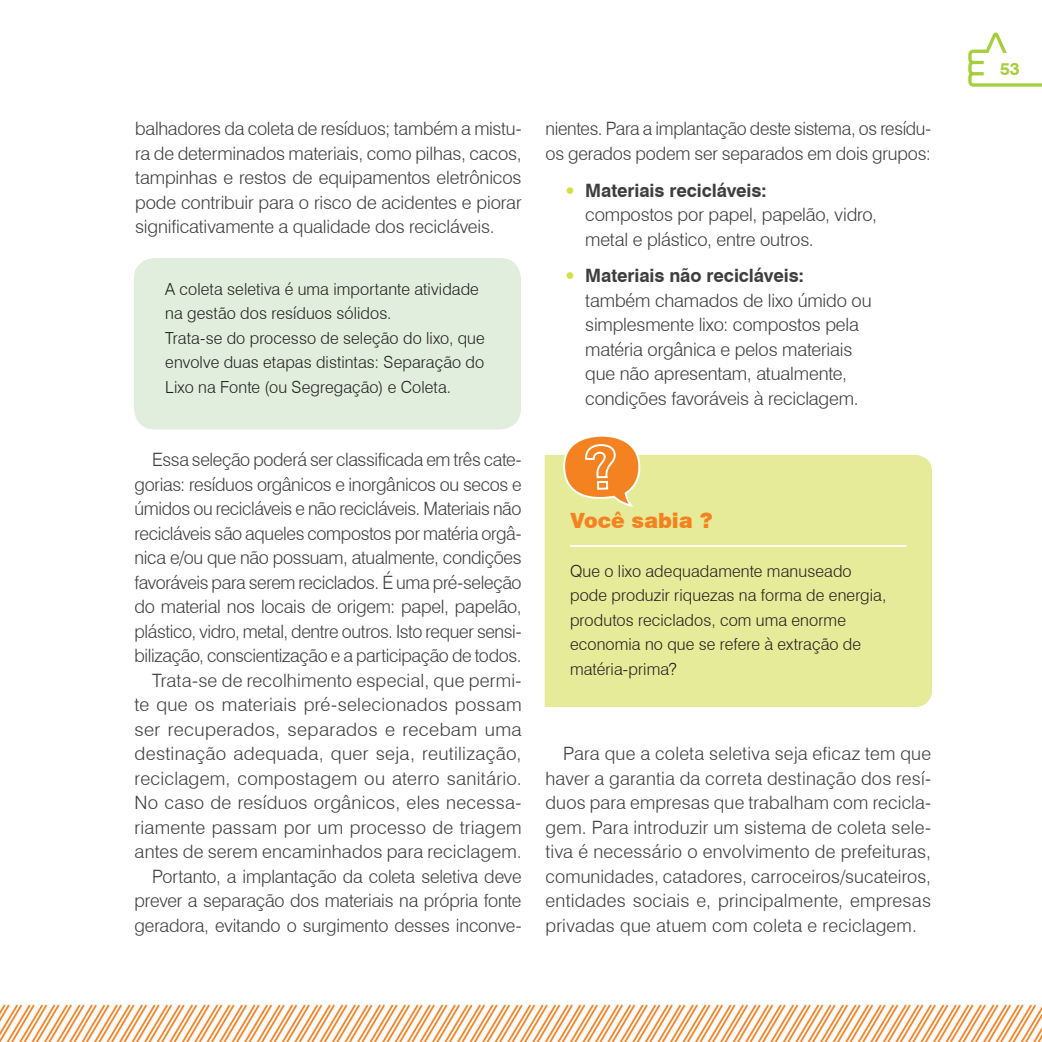
<style>
.page{position:relative;width:1042px;height:1042px;background:#fff}
.page>*{position:absolute;margin:0;border:0;box-sizing:border-box;transform-origin:0 0}
.t1{font:900 21px "Swiss 721 BT";letter-spacing:-.005em;color:#f58220}
.t2{font:300 18.38px/24.5px "Swiss 721 BT";letter-spacing:-.01em;color:#3e3e3f;text-align:justify}
.t3{font:300 18.38px/24.5px "Swiss 721 BT";letter-spacing:-.01em;color:#3e3e3f;scale:.96 1}
.t4{font:700 17.5px "Swiss 721 BT";color:#a6ce39}
.t5{font:300 16.62px/24.5px "Swiss 721 BT";letter-spacing:.005em;color:#231f20}
.s1{font-family:"Helvetica Neue";font-weight:700;color:#d3de40}
.s2{font-weight:700}
</style>
<div class="page">
<img style="left:0;top:1004px;width:1042px;height:38px">
<svg style="left:968px;top:33px;width:74px;height:54px"></svg>
<div style="left:134px;top:258px;width:387px;height:171px;background:#e1eedd;border-radius:21px"></div>
<div style="left:544px;top:455px;width:388px;height:252px;background:#e5eb99"></div>
<hr style="left:570px;top:545px;width:336px;height:2px;background:#fff">
<svg style="left:561px;top:436px;width:80px;height:72px"></svg>
<div style="left:597px;top:481px;width:11px;height:9px;border:2px solid #fff"></div>
<p class="t2" style="left:135px;top:116px;width:388px">balhadores da coleta de resíduos; também a mistu&shy;ra de determinados materiais, como pilhas, cacos, tampinhas e restos de equipamentos eletrônicos pode contribuir para o risco de acidentes e piorar significativamente a qualidade dos recicláveis.</p>
<p class="t5" style="left:165px;top:276px;width:321px">A coleta seletiva é uma importante atividade na gestão dos resíduos sólidos.<br>Trata-se do processo de seleção do lixo, que envolve duas etapas distintas: Separação do Lixo na Fonte (ou Segregação) e Coleta.</p>
<p class="t2" style="left:134px;top:447px;width:388px;text-align:right">Essa seleção poderá ser classificada em três cate&shy;gorias: resíduos orgânicos e inorgânicos ou secos e úmidos ou recicláveis e não recicláveis. Materiais não recicláveis são aqueles compostos por matéria orgâ&shy;nica e/ou que não possuam, atualmente, condições favoráveis para serem reciclados. É uma pré-seleção do material nos locais de origem: papel, papelão, plástico, vidro, metal, dentre outros. Isto requer sensi&shy;bilização, conscientização e a participação de todos.<br>Trata-se de recolhimento especial, que permi&shy;te que os materiais pré-selecionados possam ser recuperados, separados e recebam uma destinação adequada, quer seja, reutilização, reciclagem, compostagem ou aterro sanitário.<br>No caso de resíduos orgânicos, eles necessa&shy;riamente passam por um processo de triagem antes de serem encaminhados para reciclagem.<br>Portanto, a implantação da coleta seletiva deve prever a separação dos materiais na própria fonte geradora, evitando o surgimento desses inconve-</p>
<p class="t3" style="left:545px;top:116px;width:403px">nientes. Para a implantação deste sistema, os resídu&shy;os gerados podem ser separados em dois grupos:</p>
<p class="t2" style="left:585px;top:178px;width:293px;text-align:left;text-indent:-20px"><span class="s1">•</span> <span class="s2">Materiais recicláveis:<br></span>compostos por papel, papelão, vidro, metal e plástico, entre outros.</p>
<p class="t2" style="left:585px;top:263px;width:288px;text-align:left;text-indent:-20px"><span class="s1">•</span> <span class="s2">Materiais não recicláveis: </span>também chamados de lixo úmido ou simplesmente lixo: compostos pela matéria orgânica e pelos materiais que não apresentam, atualmente, condições favoráveis à reciclagem.</p>
<p class="t1" style="left:570px;top:507px;width:144px">Você sabia ?</p>
<p class="t5" style="left:570px;top:558px;width:318px">Que o lixo adequadamente manuseado pode produzir riquezas na forma de energia, produtos reciclados, com uma enorme economia no que se refere à extração de matéria-prima?</p>
<p class="t2" style="left:545px;top:741px;width:387px;text-indent:18px">Para que a coleta seletiva seja eficaz tem que haver a garantia da correta destinação dos resí&shy;duos para empresas que trabalham com recicla&shy;gem. Para introduzir um sistema de coleta sele&shy;tiva é necessário o envolvimento de prefeituras, comunidades, catadores, carroceiros/sucateiros, entidades sociais e, principalmente, empresas privadas que atuem com coleta e reciclagem.</p>
<p class="t4" style="left:1000px;top:58px;width:21px">53</p>
</div>
